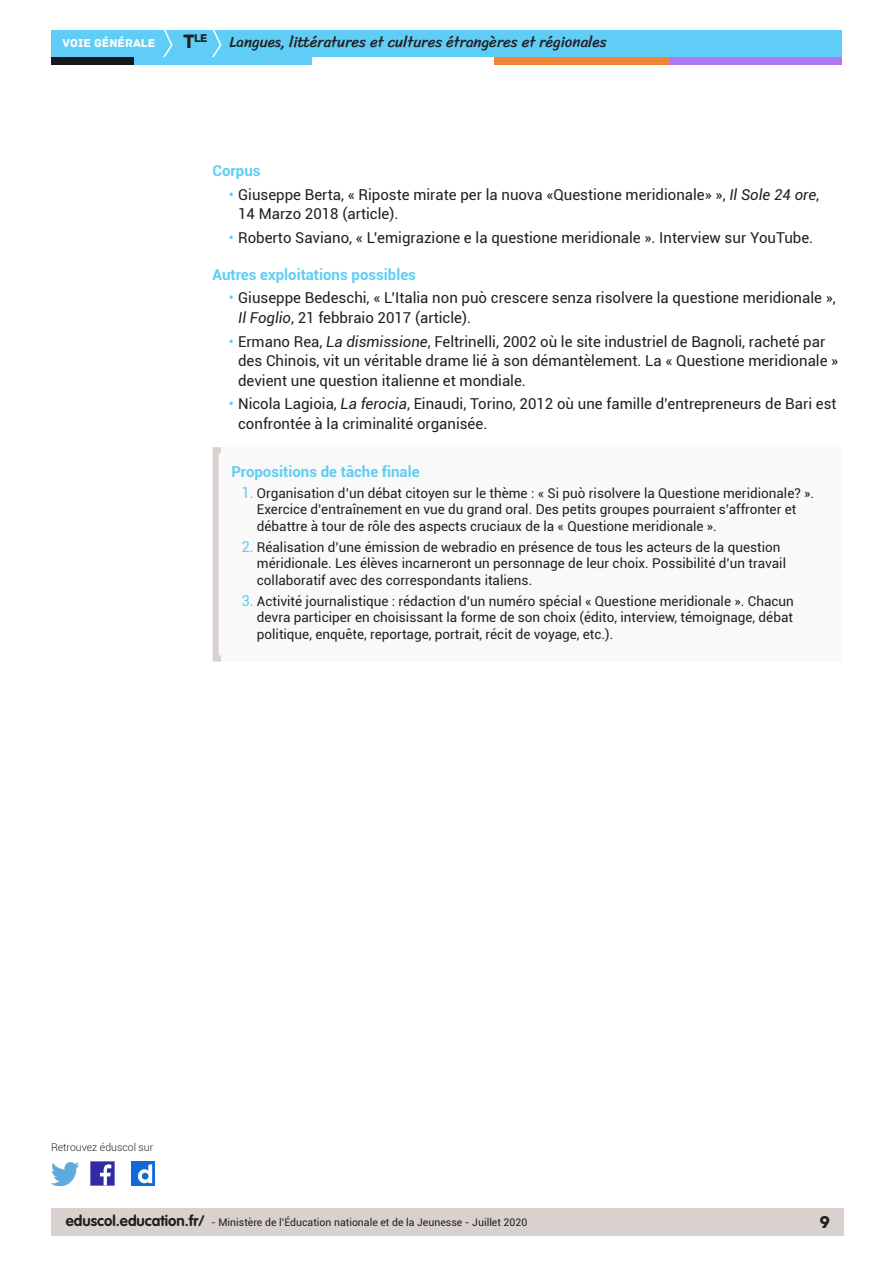
<style>
.page{position:relative;width:893px;height:1263px;background:#fff}
.page>*{position:absolute;margin:0;border:0;box-sizing:border-box;transform-origin:0 0}
.t1{font:18px "Archive";color:#231f20}
.t2{font:15px/19.5px "Roboto";color:#231f20}
.t3{font:15px "Sriracha";color:#231f20}
._04_titre_3{font:700 15px "Roboto";color:#5fcdf5}
._08_Titre_encadré{font:700 15px "Roboto";color:#5fcdf5}
.t4{font:13.5px/16.5px "Roboto";color:#231f20}
.t5{font:12px "Archive";color:#fff}
.t6{font:11.85px "Archive";color:#231f20}
.t7{font:10.5px "Roboto";color:#231f20}
.t8{font:300 10.5px "Roboto";color:#231f20}
.s1{font-size:20.4px}
.s2{color:#5fcdf5}
.s3{font-style:italic}
.s4{font-size:15px;color:#5fcdf5}
.s5{font-family:"VAG Rounded Std";font-weight:700;font-size:15px}
</style>
<div class="page">
<div style="left:51px;top:1209px;width:792px;height:27px;background:#d8d1ce"></div>
<div style="left:51px;top:30px;width:791px;height:27px;background:#5fcdf5"></div>
<svg style="left:163px;top:30px;width:10px;height:27px"></svg>
<svg style="left:212px;top:30px;width:10px;height:27px"></svg>
<div style="left:133px;top:57px;width:179px;height:8px;background:#5fcdf5"></div>
<div style="left:51px;top:57px;width:82px;height:8px;background:#141a1c"></div>
<div style="left:667px;top:57px;width:175px;height:8px;background:#b078f2"></div>
<div style="left:494px;top:57px;width:175px;height:8px;background:#f48437"></div>
<img style="left:91px;top:1162px;width:23px;height:23px">
<img style="left:51px;top:1163px;width:28px;height:22px">
<img style="left:132px;top:1162px;width:22px;height:23px">
<div style="left:213px;top:447px;width:629px;height:214px;background:#faf9f9"></div>
<div style="left:213px;top:447px;width:629px;height:214px;border:6px solid #d8d1ce"></div>
<p class="t6" style="left:183px;top:31px;width:26px"><span class="s1">T</span>le</p>
<p class="t5" style="left:63px;top:36px;width:94px">VOIE GÉNÉRALE</p>
<p class="t3" style="left:230px;top:33px;width:379px">Langues, littératures et cultures étrangères et régionales</p>
<p class="_04_titre_3" style="left:213px;top:160px;width:49px">Corpus</p>
<p class="t2" style="left:238px;top:184px;width:583px;text-indent:-9px"><span class="s2">•</span> Giuseppe Berta, « Riposte mirate per la nuova «Questione meridionale» », <span class="s3">Il Sole 24 ore</span>,<br>14 Marzo 2018 (article).</p>
<p class="t2" style="left:229px;top:227px;width:586px"><span class="s2">•</span> Roberto Saviano, « L’emigrazione e la questione meridionale ». Interview sur YouTube.</p>
<p class="_04_titre_3" style="left:213px;top:264px;width:205px">Autres exploitations possibles</p>
<p class="t2" style="left:238px;top:288px;width:599px;text-indent:-9px"><span class="s2">•</span> Giuseppe Bedeschi, « L’Italia non può crescere senza risolvere la questione meridionale »,<br><span class="s3">Il Foglio</span>, 21 febbraio 2017 (article).</p>
<p class="t2" style="left:238px;top:331px;width:602px;text-indent:-9px"><span class="s2">•</span> Ermano Rea, <span class="s3">La dismissione</span>, Feltrinelli, 2002 où le site industriel de Bagnoli, racheté par des Chinois, vit un véritable drame lié à son démantèlement. La « Questione meridionale » devient une question italienne et mondiale.</p>
<p class="t2" style="left:238px;top:394px;width:600px;text-indent:-9px"><span class="s2">•</span> Nicola Lagioia, <span class="s3">La ferocia</span>, Einaudi, Torino, 2012 où une famille d’entrepreneurs de Bari est confrontée à la criminalité organisée.</p>
<p class="_08_Titre_encadré" style="left:231px;top:461px;width:190px">Propositions de tâche finale</p>
<p class="t4" style="left:257px;top:484px;width:559px;text-indent:-16px"><span class="s4">1.</span> Organisation d’un débat citoyen sur le thème : « Si può risolvere la Questione meridionale? ».<br>Exercice d’entraînement en vue du grand oral. Des petits groupes pourraient s’affronter et débattre à tour de rôle des aspects cruciaux de la « Questione meridionale ».</p>
<p class="t4" style="left:257px;top:538px;width:531px;text-indent:-16px"><span class="s4">2.</span> Réalisation d’une émission de webradio en présence de tous les acteurs de la question méridionale. Les élèves incarneront un personnage de leur choix. Possibilité d’un travail collaboratif avec des correspondants italiens.</p>
<p class="t4" style="left:257px;top:592px;width:538px;text-align:justify;text-indent:-16px"><span class="s4">3.</span> Activité journalistique : rédaction d’un numéro spécial « Questione meridionale ». Chacun devra participer en choisissant la forme de son choix (édito, interview, témoignage, débat politique, enquête, reportage, portrait, récit de voyage, etc.).</p>
<p class="t8" style="left:51px;top:1140px;width:104px">Retrouvez éduscol sur</p>
<p class="t7" style="left:66px;top:1215px;width:463px"><span class="s5">eduscol.education.fr/</span> - Ministère de l’Éducation nationale et de la Jeunesse - Juillet 2020</p>
<h1 class="t1" style="left:820px;top:1211px;width:12px">9</h1>
</div>
